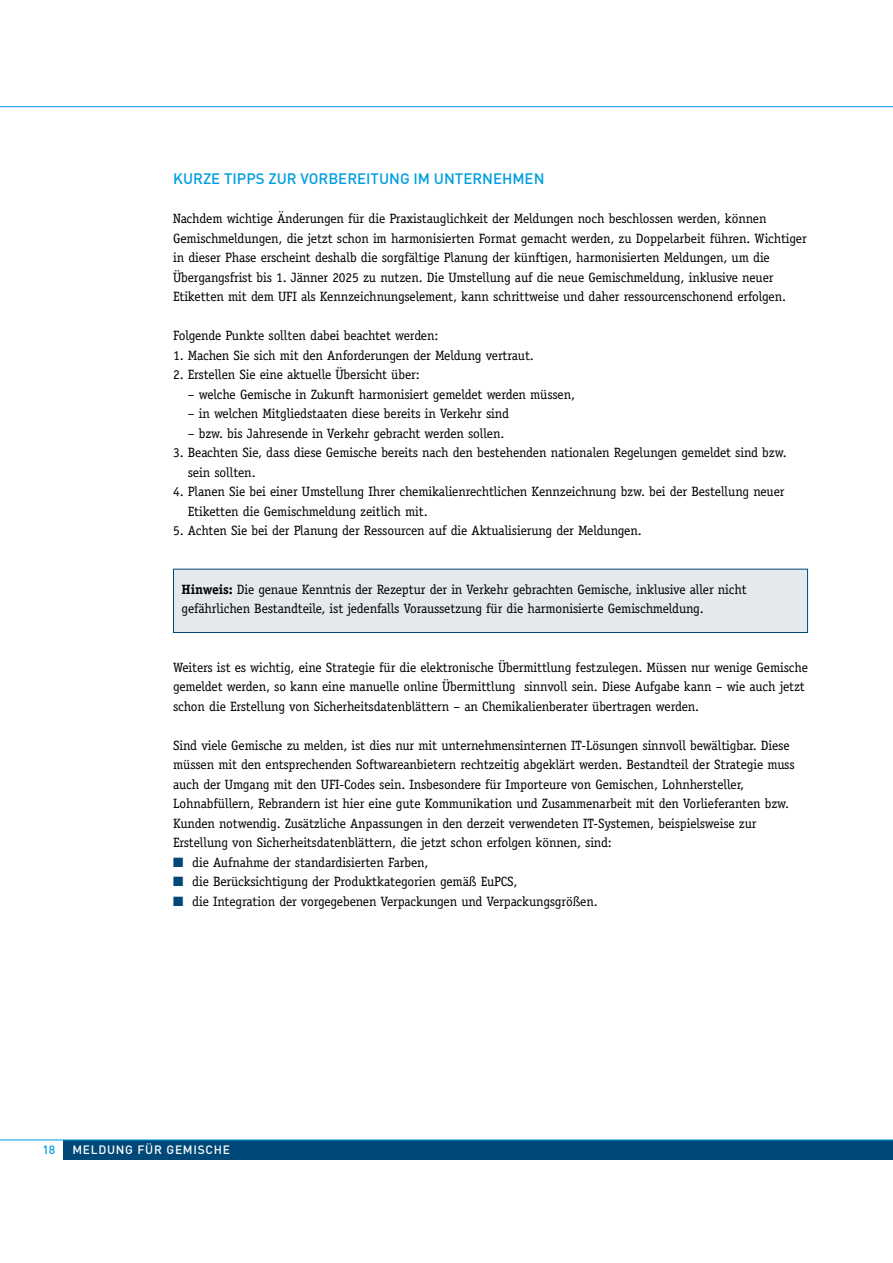
<style>
.page{position:relative;width:893px;height:1263px;background:#fff}
.page>*{position:absolute;margin:0;border:0;box-sizing:border-box;transform-origin:0 0}
.t1{font:500 15px "DIN Pro";color:#009ee0}
.t2{font:13.5px/19.5px "Officina Serif";letter-spacing:-.01em;color:#000}
.t3{font:500 12px "DIN Pro";color:#fff}
.t4{font:500 12px "DIN Pro";color:#009ee0}
.s1{font-weight:700}
.s2{color:#004877}
</style>
<div class="page">
<div style="left:173px;top:569px;width:635px;height:64px;background:#e3e9ec;border:1px solid #004877"></div>
<div style="left:64px;top:1140px;width:829px;height:20px;background:#004877"></div>
<hr style="left:0;top:1139px;width:893px;height:1px;background:#009ee0">
<hr style="left:0;top:106px;width:893px;height:1px;background:#009ee0">
<p class="t1" style="left:173px;top:169px;width:373px">KURZE TIPPS ZUR VORBEREITUNG IM UNTERNEH MEN</p>
<p class="t2" style="left:173px;top:209px;width:635px">Nachdem wichtige Änderungen für die Praxistauglichkeit der Meldungen noch beschlossen werden, können Gemischmeldungen, die jetzt schon im harmonisierten Format gemacht werden, zu Doppelarbeit führen. Wichtiger in dieser Phase erscheint deshalb die sorgfältige Planung der künftigen, harmonisierten Meldungen, um die Übergangsfrist bis 1. Jänner 2025 zu nutzen. Die Umstellung auf die neue Gemischmeldung, inklusive neuer Etiketten mit dem UFI als Kennzeichnungselement, kann schrittweise und daher ressourcenschonend erfolgen.</p>
<p class="t2" style="left:173px;top:326px;width:267px">Folgende Punkte sollten dabei beachtet werden:</p>
<p class="t2" style="left:173px;top:345px;width:362px">1. Machen Sie sich mit den Anforderungen der Meldung vertraut.</p>
<p class="t2" style="left:173px;top:365px;width:248px">2. Erstellen Sie eine aktuelle Übersicht über:</p>
<p class="t2" style="left:188px;top:384px;width:389px">– welche Gemische in Zukunft harmonisiert gemeldet werden müssen,</p>
<p class="t2" style="left:188px;top:404px;width:323px">– in welchen Mitgliedstaaten diese bereits in Verkehr sind</p>
<p class="t2" style="left:188px;top:423px;width:318px">– bzw. bis Jahresende in Verkehr gebracht werden sollen.</p>
<p class="t2" style="left:188px;top:443px;width:600px;text-indent:-15px">3. Beachten Sie, dass diese Gemische bereits nach den bestehenden nationalen Regelungen gemeldet sind bzw. sein sollten.</p>
<p class="t2" style="left:188px;top:482px;width:598px;text-indent:-15px">4. Planen Sie bei einer Umstellung Ihrer chemikalienrechtlichen Kennzeichnung bzw. bei der Bestellung neuer<br>Etiketten die Gemischmeldung zeitlich mit.</p>
<p class="t2" style="left:173px;top:521px;width:470px">5. Achten Sie bei der Planung der Ressourcen auf die Aktualisierung der Meldungen.</p>
<p class="t2" style="left:182px;top:579px;width:566px"><span class="s1">Hinweis:</span> Die genaue Kenntnis der Rezeptur der in Verkehr gebrachten Gemische, inklusive aller nicht gefährlichen Bestandteile, ist jedenfalls Voraussetzung für die harmonisierte Gemischmeldung.</p>
<p class="t2" style="left:173px;top:657px;width:636px">Weiters ist es wichtig, eine Strategie für die elektronische Übermittlung festzulegen. Müssen nur wenige Gemische gemeldet werden, so kann eine manuelle online Übermittlung sinnvoll sein. Diese Aufgabe kann – wie auch jetzt schon die Erstellung von Sicherheitsdatenblättern – an Chemikalienberater übertragen werden.</p>
<p class="t2" style="left:173px;top:735px;width:623px">Sind viele Gemische zu melden, ist dies nur mit unternehmensinternen IT-Lösungen sinnvoll bewältigbar. Diese müssen mit den entsprechenden Softwareanbietern rechtzeitig abgeklärt werden. Bestandteil der Strategie muss auch der Umgang mit den UFI-Codes sein. Insbesondere für Importeure von Gemischen, Lohnhersteller, Lohnabfüllern, Rebrandern ist hier eine gute Kommunikation und Zusammenarbeit mit den Vorlieferanten bzw.<br>Kunden notwendig. Zusätzliche Anpassungen in den derzeit verwendeten IT-Systemen, beispielsweise zur Erstellung von Sicherheitsdatenblättern, die jetzt schon erfolgen können, sind:</p>
<p class="t2" style="left:173px;top:852px;width:257px"><span class="s2">■</span> die Aufnahme der standardisierten Farben,</p>
<p class="t2" style="left:173px;top:872px;width:346px"><span class="s2">■</span> die Berücksichtigung der Produktkategorien gemäß EuPCS,</p>
<p class="t2" style="left:173px;top:891px;width:426px"><span class="s2">■</span> die Integration der vorgegebenen Verpackungen und Verpackungsgrößen.</p>
<p class="t4" style="left:42px;top:1141px;width:14px">18</p>
<p class="t3" style="left:72px;top:1141px;width:10px">MELDUNG</p>
<p class="t3" style="left:138px;top:1141px;width:38px">FÜR GEMIS</p>
<p class="t3" style="left:205px;top:1141px;width:24px">CHE</p>
</div>
